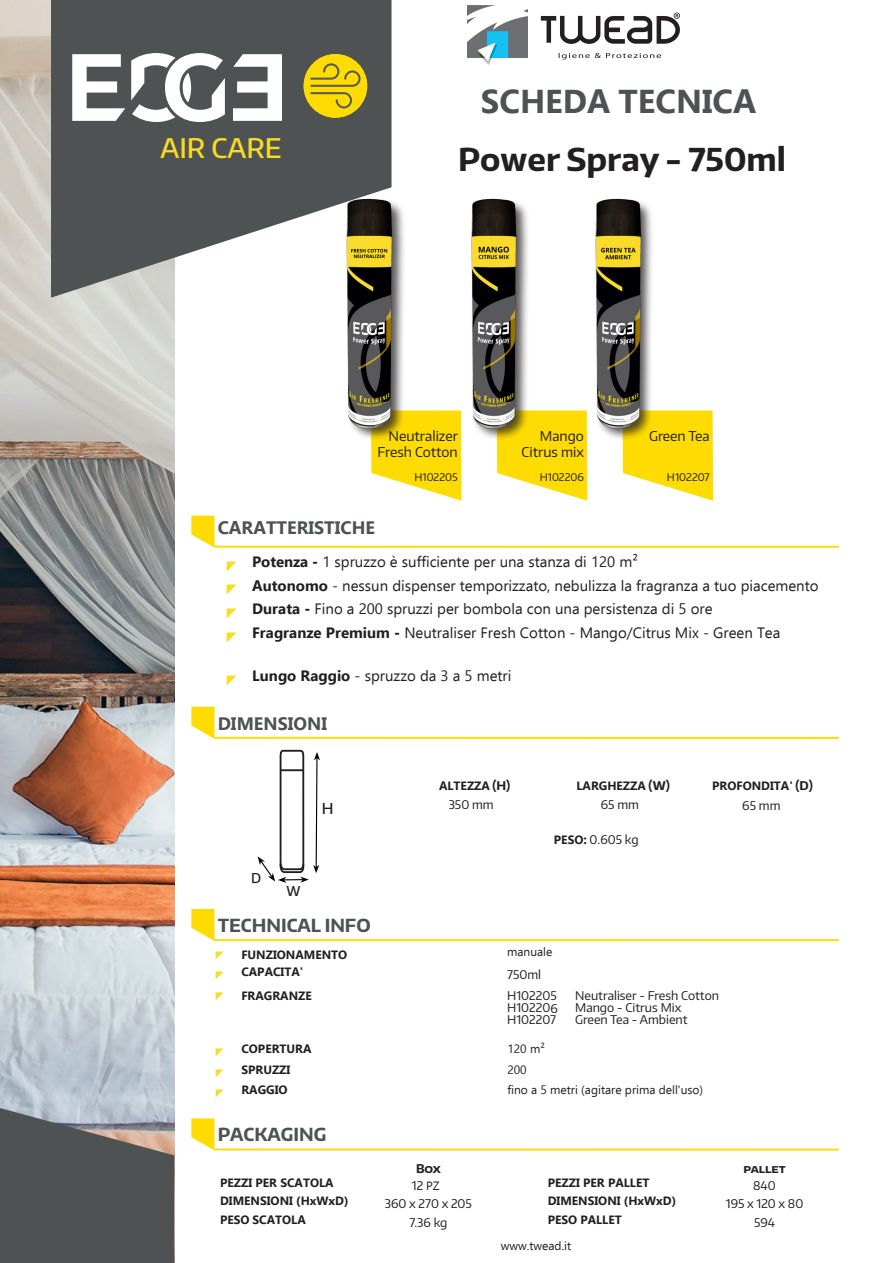
<style>
.page{position:relative;width:893px;height:1263px;background:#fff}
.page>*{position:absolute;margin:0;border:0;box-sizing:border-box;transform-origin:0 0}
.t1{font:700 33px "Ebrima";color:#4f5252}
.t2{font:700 31.5px "Encode Sans Normal";color:#231f20}
.t3{font:500 27px "Encode Sans Normal";color:#fadb24}
.t4{font:700 18px "Ebrima";color:#4f5252}
.t5{font:700 18px "Encode Sans Normal";color:#4f5252}
.t6{font:15px "Ebrima";color:#231f20}
.t7{font:500 15px "Encode Sans Normal";color:#231f20}
.t8{font:13.5px/16.2px "Encode Sans Normal";color:#231f20;text-align:right}
.t9{font:500 13.5px "Encode Sans Normal";color:#231f20}
.t10{font:700 12px/18.3px "Ebrima";color:#231f20}
.t11{font:12px "Encode Sans Normal";color:#231f20}
.t12{font:12px/20.5px "Ebrima";color:#231f20}
.t13{font:700 12px "Encode Sans Normal";color:#231f20}
.t14{font:12px "toonarrow";color:#fadb26}
.t15{font:10.5px "Encode Sans Normal";color:#231f20}
.s1{font-family:"toonarrow";color:#fadb26}
.s2{font-weight:700}
.s3{font-family:"Encode Sans Normal"}
.s4{font-family:"Ebrima";font-weight:700}
.s5{font-family:"Ebrima"}
</style>
<div class="page">
<svg style="left:191px;top:516px;width:648px;height:32px"></svg>
<svg style="left:622px;top:410px;width:91px;height:91px"></svg>
<svg style="left:371px;top:410px;width:91px;height:91px"></svg>
<img style="left:0;top:0;width:174px;height:1108px">
<svg style="left:51px;top:0;width:340px;height:298px;background:#6c6e6e"></svg>
<svg style="left:72px;top:53px;width:210px;height:69px"></svg>
<svg style="left:0;top:1108px;width:174px;height:155px;background:#5e6060"></svg>
<svg style="left:191px;top:707px;width:648px;height:32px"></svg>
<svg style="left:191px;top:909px;width:648px;height:32px"></svg>
<svg style="left:191px;top:1118px;width:648px;height:32px"></svg>
<svg style="left:497px;top:410px;width:90px;height:91px"></svg>
<div style="left:304px;top:54px;width:63px;height:64px;background:#ffdc01;border-radius:50%"></div>
<svg style="left:310px;top:63px;width:51px;height:45px"></svg>
<svg style="left:258px;top:749px;width:62px;height:134px"></svg>
<div style="left:594px;top:198px;width:60px;height:243px;background:#231f20;opacity:.75"></div>
<img style="left:586px;top:198px;width:64px;height:240px">
<div style="left:345px;top:198px;width:61px;height:243px;background:#231f20;opacity:.75"></div>
<img style="left:338px;top:188px;width:64px;height:250px">
<div style="left:469px;top:198px;width:61px;height:243px;background:#231f20;opacity:.75"></div>
<img style="left:469px;top:198px;width:57px;height:240px">
<img style="left:468px;top:5px;width:212px;height:59px">
<p class="t3" style="left:160px;top:130px;width:123px">AIR CARE</p>
<p class="t1" style="left:481px;top:75px;width:277px">SCHEDA TECNICA</p>
<p class="t2" style="left:458px;top:139px;width:329px">Power Spray - 750ml</p>
<p class="t8" style="left:389px;top:427px;width:71px">Neutralizer</p>
<p class="t8" style="left:377px;top:443px;width:82px">Fresh Cotton</p>
<p class="t15" style="left:414px;top:470px;width:45px">H102205</p>
<p class="t8" style="left:522px;top:427px;width:64px">Mango<br>Citrus mix</p>
<p class="t15" style="left:540px;top:470px;width:46px">H102206</p>
<p class="t8" style="left:649px;top:427px;width:62px">Green Tea</p>
<p class="t15" style="left:667px;top:470px;width:44px">H102207</p>
<p class="t4" style="left:218px;top:513px;width:159px">CARATTERISTICHE</p>
<p class="t6" style="left:227px;top:550px;width:413px"><span class="s1">A</span> <span class="s2">Potenza -</span> 1 spruzzo è sufficiente per una stanza di 120 m²</p>
<p class="t6" style="left:227px;top:574px;width:593px"><span class="s1">A</span> <span class="s2">Autonomo</span> - nessun dispenser temporizzato, nebulizza la fragranza a tuo piacemento</p>
<p class="t6" style="left:227px;top:598px;width:487px"><span class="s1">A</span> <span class="s2">Durata -</span> Fino a 200 spruzzi per bombola con una persistenza di 5 ore</p>
<p class="t6" style="left:227px;top:622px;width:555px"><span class="s1">A</span> <span class="s2">Fragranze Premium -</span> Neutraliser Fresh Cotton - Mango/Citrus Mix - Green Tea</p>
<p class="t6" style="left:227px;top:665px;width:286px"><span class="s1">A</span> <span class="s2">Lungo Raggio</span> - spruzzo da 3 a 5 metri</p>
<p class="t4" style="left:218px;top:709px;width:111px">DIMENSIONI</p>
<p class="t9" style="left:251px;top:869px;width:12px">D</p>
<p class="t7" style="left:322px;top:799px;width:13px">H</p>
<p class="t9" style="left:286px;top:882px;width:15px">W</p>
<p class="t5" style="left:218px;top:913px;width:154px">TECHNICAL INFO</p>
<p class="t14" style="left:216px;top:948px;width:10px">A</p>
<p class="t10" style="left:241px;top:945px;width:107px">FUNZIONAMENTO</p>
<p class="t14" style="left:216px;top:968px;width:10px">A</p>
<p class="t10" style="left:241px;top:962px;width:64px">CAPACITA'</p>
<p class="t14" style="left:216px;top:989px;width:10px">A</p>
<p class="t10" style="left:241px;top:986px;width:72px">FRAGRANZE</p>
<p class="t14" style="left:216px;top:1045px;width:10px">A</p>
<p class="t10" style="left:241px;top:1039px;width:72px">COPERTURA</p>
<p class="t14" style="left:216px;top:1066px;width:10px">A</p>
<p class="t10" style="left:241px;top:1060px;width:50px">SPRUZZI</p>
<p class="t14" style="left:216px;top:1086px;width:10px">A</p>
<p class="t10" style="left:241px;top:1080px;width:48px">RAGGIO</p>
<p class="t5" style="left:218px;top:1123px;width:110px">PACKAGING</p>
<p class="t10" style="left:220px;top:1173px;width:130px">PEZZI PER SCATOLA<br>DIMENSIONI (HxWxD)<br>PESO SCATOLA</p>
<p class="t10" style="left:439px;top:776px;width:73px">ALTEZZA <span class="s3">(H)</span></p>
<p class="t10" style="left:576px;top:776px;width:95px">LARGHEZZA <span class="s3">(W)</span></p>
<p class="t10" style="left:712px;top:776px;width:102px">PROFONDITA' <span class="s3">(D)</span></p>
<p class="t11" style="left:449px;top:796px;width:47px">350 mm</p>
<p class="t11" style="left:601px;top:796px;width:40px">65 mm</p>
<p class="t11" style="left:742px;top:798px;width:40px">65 mm</p>
<p class="t11" style="left:554px;top:832px;width:86px"><span class="s4">PESO</span><span class="s2">:</span> 0.605 kg</p>
<p class="t13" style="left:416px;top:1160px;width:26px">Box</p>
<p class="t11" style="left:412px;top:1178px;width:29px">12 <span class="s5">PZ</span></p>
<p class="t11" style="left:385px;top:1196px;width:89px">360 x 270 x 205</p>
<p class="t11" style="left:409px;top:1214px;width:40px">7.36 kg</p>
<p class="t12" style="left:507px;top:941px;width:47px">manuale</p>
<p class="t11" style="left:507px;top:967px;width:35px">750ml</p>
<p class="t11" style="left:507px;top:987px;width:51px">H102205</p>
<p class="t11" style="left:575px;top:987px;width:145px">Neutraliser - Fresh Cotton</p>
<p class="t11" style="left:507px;top:999px;width:52px">H102206</p>
<p class="t11" style="left:575px;top:999px;width:108px">Mango - Citrus Mix</p>
<p class="t11" style="left:507px;top:1011px;width:50px">H102207</p>
<p class="t11" style="left:575px;top:1011px;width:114px">Green Tea - Ambient</p>
<p class="t12" style="left:507px;top:1038px;width:197px">120 m²<br>200<br>fino a 5 metri (agitare prima dell'uso)</p>
<p class="t10" style="left:548px;top:1173px;width:130px">PEZZI PER PALLET<br>DIMENSIONI (HxWxD)<br>PESO PALLET</p>
<p class="t12" style="left:501px;top:1235px;width:72px">www.twead.it</p>
<p class="t13" style="left:743px;top:1160px;width:44px">pallet</p>
<p class="t11" style="left:753px;top:1178px;width:24px">840</p>
<p class="t11" style="left:726px;top:1196px;width:79px">195 x 120 x 80</p>
<p class="t11" style="left:754px;top:1214px;width:23px">594</p>
</div>
